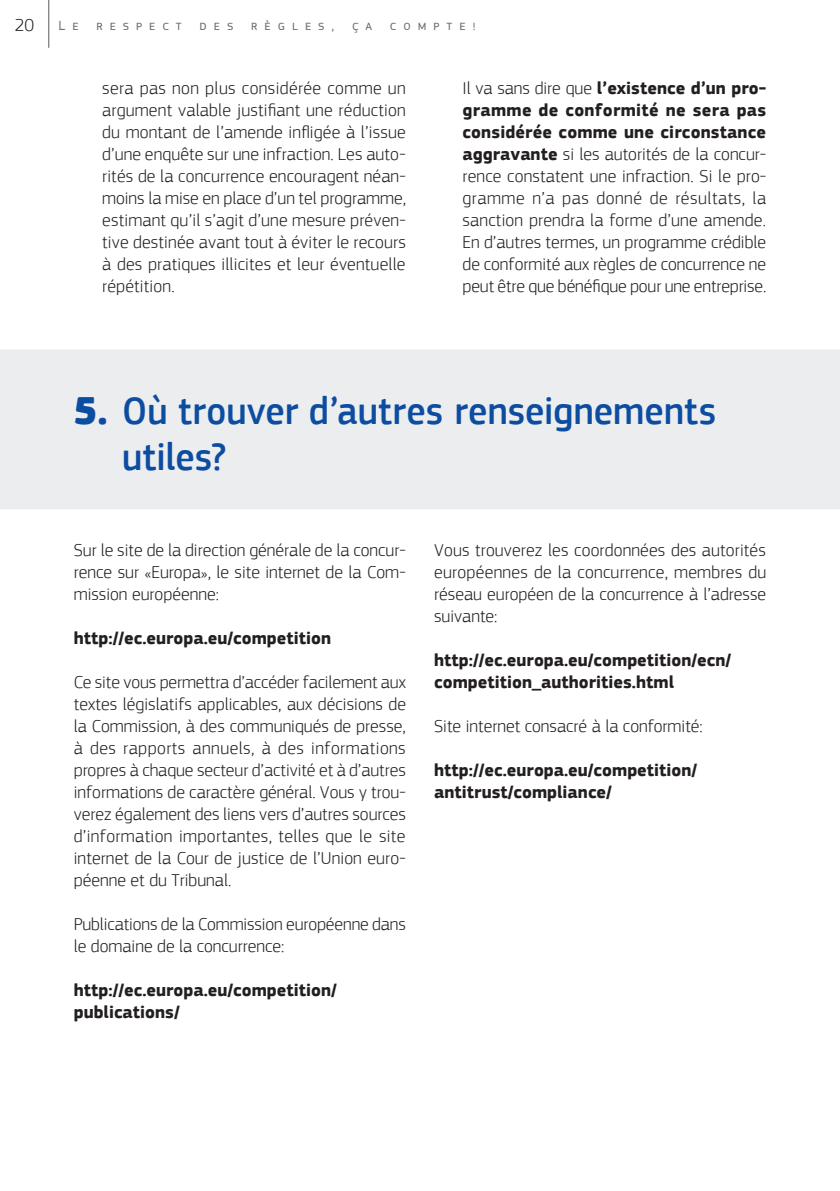
<style>
.page{position:relative;width:840px;height:1191px;background:#fff}
.page>*{position:absolute;margin:0;border:0;box-sizing:border-box;transform-origin:0 0}
.T01{font:500 40px/46px "PF Square Sans Pro";color:#0d4da1;scale:.95 1}
._00_body___AV{font:300 18px/22px "PF Square Sans Pro";color:#231f20;text-align:justify}
._02_body_RETRAIT{font:300 18px/22px "PF Square Sans Pro";letter-spacing:.005em;color:#231f20;text-align:justify}
._00_body___AV-2{font:700 18px/22px "PF Square Sans Pro";color:#231f20}
.t1{font:14px "PF Square Sans Pro";color:#6c6d70}
.s1{font-weight:700}
.s2{font-weight:900}
</style>
<div class="page">
<hr style="left:48px;top:0;width:1px;height:48px;background:#57585a">
<div style="left:0;top:349px;width:839px;height:120px;background:#ebedee"></div>
<div style="left:0;top:419px;width:839px;height:90px;background:#ebedee"></div>
<p class="_00_body___AV" style="left:15px;top:14px;width:21px">20</p>
<p class="t1" style="left:59px;top:18px;width:21px">L e</p>
<p class="t1" style="left:96px;top:18px;width:87px">respect</p>
<p class="t1" style="left:199px;top:18px;width:35px">des</p>
<p class="t1" style="left:251px;top:18px;width:84px">règles,</p>
<p class="t1" style="left:352px;top:18px;width:22px">ç a</p>
<p class="t1" style="left:390px;top:18px;width:87px">compte!</p>
<p class="_02_body_RETRAIT" style="left:102px;top:77px;width:305px">sera pas non plus considérée comme un argument valable justifiant une réduction du montant de l’amende infligée à l’issue d’une enquête sur une infraction. Les auto&shy;rités de la concurrence encouragent néan&shy;moins la mise en place d’un tel programme, estimant qu’il s’agit d’une mesure préven&shy;tive destinée avant tout à éviter le recours à des pratiques illicites et leur éventuelle répétition.</p>
<p class="_02_body_RETRAIT" style="left:462px;top:77px;width:305px">Il va sans dire que <span class="s1">l’existence d’un pro&shy;gramme de conformité ne sera pas considérée comme une circonstance aggravante</span> si les autorités de la concur&shy;rence constatent une infraction. Si le pro&shy;gramme n’a pas donné de résultats, la sanction prendra la forme d’une amende.<br>En d’autres termes, un programme crédible de conformité aux règles de concurrence ne peut être que bénéfique pour une entreprise.</p>
<p class="T01" style="left:122px;top:389px;width:626px;text-indent:-48px"><span class="s2">5.</span> Où trouver d’autres renseignements utiles?</p>
<p class="_00_body___AV" style="left:74px;top:539px;width:333px">Sur le site de la direction générale de la concur&shy;rence sur «Europa», le site internet de la Com&shy;mission européenne:</p>
<p class="_00_body___AV-2" style="left:74px;top:628px;width:259px">http://ec.europa.eu/competition</p>
<p class="_00_body___AV" style="left:74px;top:671px;width:333px">Ce site vous permettra d’accéder facilement aux textes législatifs applicables, aux décisions de la Commission, à des communiqués de presse, à des rapports annuels, à des informations propres à chaque secteur d’activité et à d’autres informations de caractère général. Vous y trou&shy;verez également des liens vers d’autres sources d’information importantes, telles que le site internet de la Cour de justice de l’Union euro&shy;péenne et du Tribunal.</p>
<p class="_00_body___AV" style="left:74px;top:913px;width:333px">Publications de la Commission européenne dans le domaine de la concurrence:</p>
<p class="_00_body___AV-2" style="left:74px;top:980px;width:264px">http://ec.europa.eu/competition/ publications/</p>
<p class="_00_body___AV" style="left:434px;top:539px;width:333px">Vous trouverez les coordonnées des autorités européennes de la concurrence, membres du réseau européen de la concurrence à l’adresse suivante:</p>
<p class="_00_body___AV-2" style="left:434px;top:650px;width:298px">http://ec.europa.eu/competition/ecn/ competition_authorities.html</p>
<p class="_00_body___AV" style="left:434px;top:715px;width:270px">Site internet consacré à la conformité:</p>
<p class="_00_body___AV-2" style="left:434px;top:760px;width:264px">http://ec.europa.eu/competition/ antitrust/compliance/</p>
</div>
